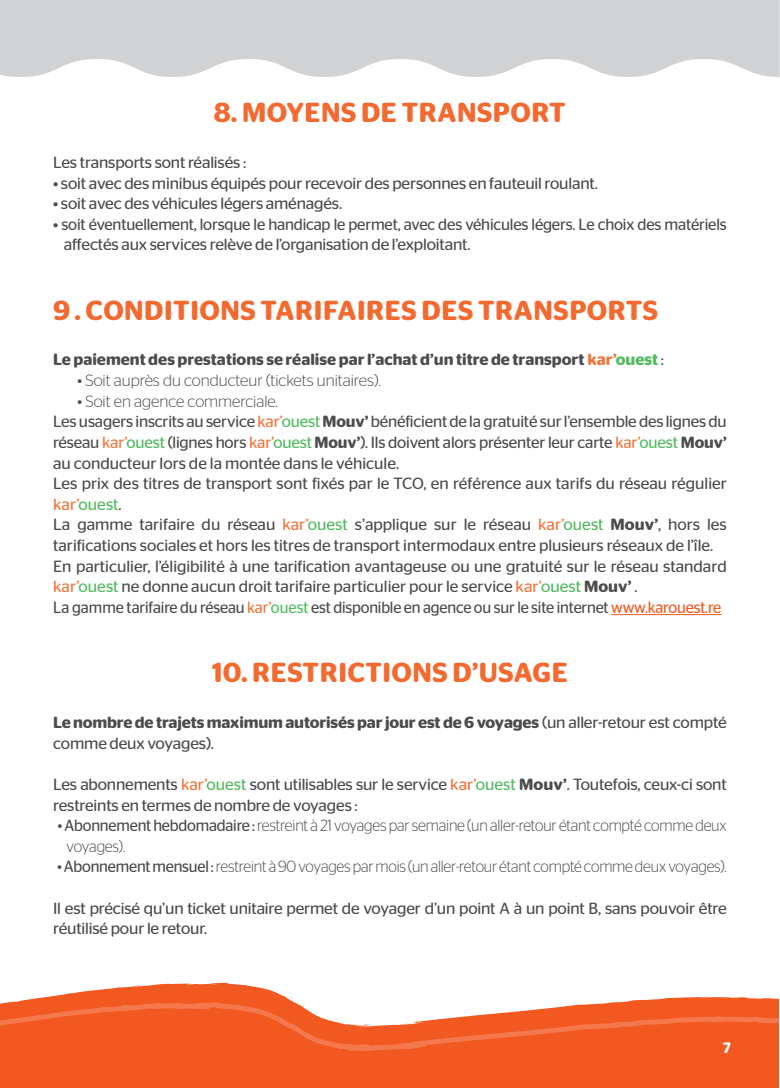
<style>
.page{position:relative;width:780px;height:1088px;background:#fff}
.page>*{position:absolute;margin:0;border:0;box-sizing:border-box;transform-origin:0 0}
.t1{font:600 27.5px "Stag Sans Round";letter-spacing:.02em;color:#f26a30}
.t2{font:16.25px/20.6px "Stag Sans Round";letter-spacing:-.01em;color:#4b4c4d}
.t3{font:300 16.25px/20.6px "Stag Sans Round";letter-spacing:-.01em;color:#4b4c4d;scale:.94 1}
.t4{font:600 16.25px/20.6px "Stag Sans Round";color:#4b4c4d}
.t5{font:300 16.25px "Stag Sans Round";letter-spacing:-.01em;color:#4b4c4d}
.t6{font:600 15px "Stag Sans Round";color:#fff}
.s1{color:#f3733a}
.s2{color:#51ba5f}
.s3{font-weight:400}
.s4{font-weight:300}
.s5{font-weight:600}
.s6{color:#f15921}
</style>
<div class="page">
<svg style="left:0;top:982px;width:778px;height:106px"></svg>
<hr style="left:611px;top:614px;width:110px;height:1px;background:#f15921">
<svg style="left:0;top:0;width:779px;height:77px;background:#d6d7d8"></svg>
<h1 class="t1" style="left:214px;top:97px;width:347px">8. Moyens de transport</h1>
<p class="t2" style="left:53px;top:152px;width:194px">Les transports sont réalisés :</p>
<p class="t2" style="left:53px;top:172px;width:546px">• soit avec des minibus équipés pour recevoir des personnes en fauteuil roulant.</p>
<p class="t2" style="left:53px;top:193px;width:290px">• soit avec des véhicules légers aménagés.</p>
<p class="t2" style="left:64px;top:214px;width:664px;text-indent:-11px">• soit éventuellement, lorsque le handicap le permet, avec des véhicules légers. Le choix des matériels affectés aux services relève de l’organisation de l’exploitant.</p>
<h1 class="t1" style="left:53px;top:294px;width:68px">9 . Conditions</h1>
<h1 class="t1" style="left:260px;top:294px;width:16px">tari</h1>
<h1 class="t1" style="left:323px;top:294px;width:32px">faires</h1>
<h1 class="t1" style="left:421px;top:294px;width:18px">des</h1>
<h1 class="t1" style="left:478px;top:294px;width:19px">transports</h1>
<p class="t4" style="left:53px;top:349px;width:612px">Le paiement des prestations se réalise par l’achat d’un titre de transport <span class="s1">kar’</span><span class="s2">ouest</span> <span class="s3">:</span></p>
<p class="t5" style="left:78px;top:371px;width:305px">• Soit auprès du conducteur (tickets unitaires).</p>
<p class="t2" style="left:53px;top:390px;width:675px;text-indent:24px"><span class="s4">• Soit en agence commerciale.<br></span>Les usagers inscrits au service <span class="s1">kar’</span><span class="s2">ouest</span><span class="s5">Mouv’</span> bénéficient de la gratuité sur l’ensemble des lignes du réseau <span class="s1">kar’</span><span class="s2">ouest</span> (lignes hors <span class="s1">kar’</span><span class="s2">ouest</span> <span class="s5">Mouv’</span>). Ils doivent alors présenter leur carte <span class="s1">kar’</span><span class="s2">ouest</span> <span class="s5">Mouv’ </span>au conducteur lors de la montée dans le véhicule.<br>Les prix des titres de transport sont fixés par le TCO, en référence aux tarifs du réseau régulier <span class="s1">kar’</span><span class="s2">ouest</span>.<br>La gamme tarifaire du réseau <span class="s1">kar’</span><span class="s2">ouest</span> s’applique sur le réseau <span class="s1">kar’</span><span class="s2">ouest</span> <span class="s5">Mouv’</span>, hors les tarifications sociales et hors les titres de transport intermodaux entre plusieurs réseaux de l’île.<br>En particulier, l’éligibilité à une tarification avantageuse ou une gratuité sur le réseau standard <span class="s1">kar’</span><span class="s2">ouest</span> ne donne aucun droit tarifaire particulier pour le service <span class="s1">kar’</span><span class="s2">ouest</span> <span class="s5">Mouv’</span> .<br>La gamme tarifaire du réseau <span class="s1">kar’</span><span class="s2">ouest</span> est disponible en agence ou sur le site internet <span class="s6">www.karouest.re</span></p>
<h1 class="t1" style="left:212px;top:657px;width:76px">10. Restrictions</h1>
<h1 class="t1" style="left:452px;top:657px;width:45px">d’usage</h1>
<p class="t4" style="left:53px;top:712px;width:675px">Le nombre de trajets maximum autorisés par jour est de 6 voyages <span class="s3">(un aller-retour est compté comme deux voyages).</span></p>
<p class="t2" style="left:53px;top:774px;width:675px">Les abonnements <span class="s1">kar’</span><span class="s2">ouest</span> sont utilisables sur le service <span class="s1">kar’</span><span class="s2">ouest</span> <span class="s5">Mouv’</span>. Toutefois, ceux-ci sont restreints en termes de nombre de voyages :</p>
<p class="t3" style="left:67px;top:815px;width:703px;text-indent:-9px">• <span class="s3">Abonnement hebdomadaire :</span> restreint à 21 voyages par semaine (un aller-retour étant compté comme deux voyages).</p>
<p class="t3" style="left:57px;top:856px;width:713px">• <span class="s3">Abonnement mensuel :</span> restreint à 90 voyages par mois (un aller-retour étant compté comme deux voyages).</p>
<p class="t2" style="left:53px;top:897px;width:675px">Il est précisé qu’un ticket unitaire permet de voyager d’un point A à un point B, sans pouvoir être réutilisé pour le retour.</p>
<p class="t6" style="left:722px;top:1039px;width:10px">7</p>
</div>
